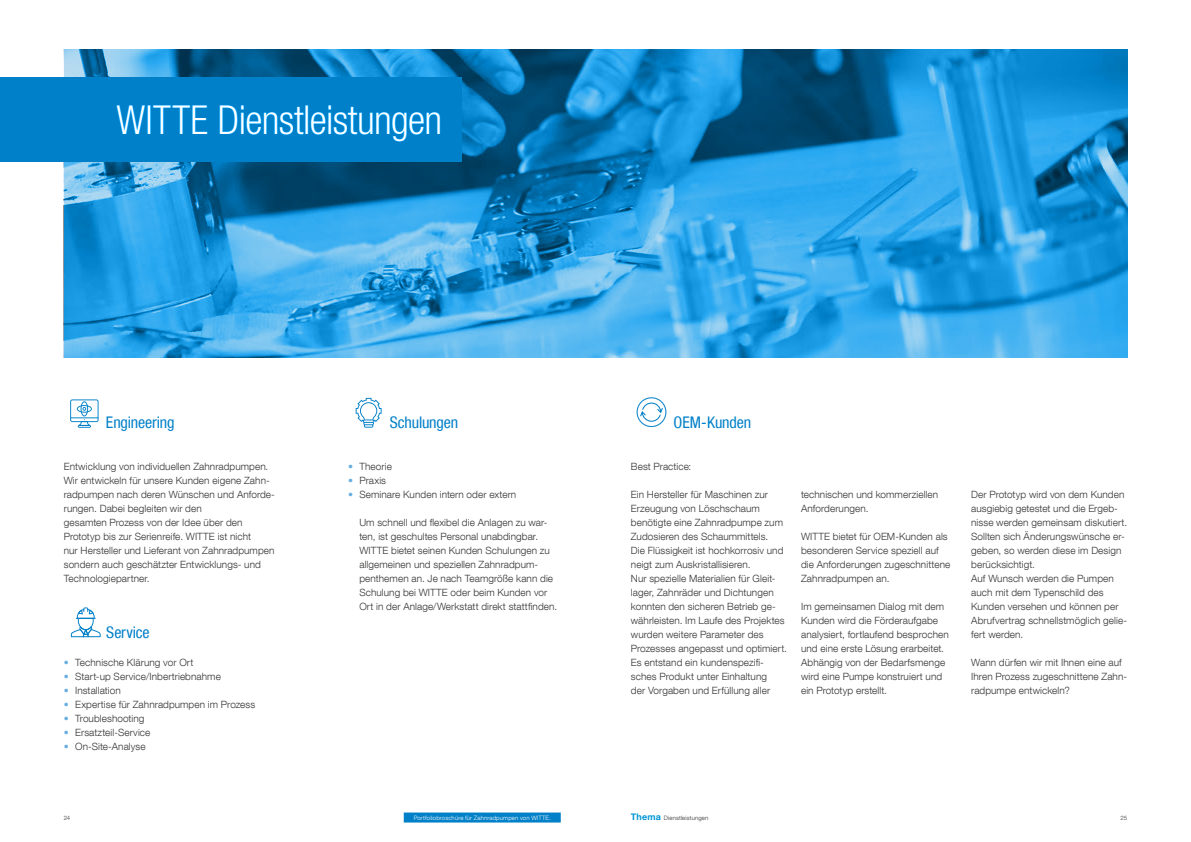
<style>
.page{position:relative;width:1191px;height:842px;background:#fff}
.page>*{position:absolute;margin:0;border:0;box-sizing:border-box;transform-origin:0 0}
.t1{font:300 condensed 40px "Helvetica Neue LT Com";letter-spacing:-.015em;color:#fff}
.t2{font:condensed 16px "Helvetica Neue LT Com";letter-spacing:-.01em;color:#0080c8}
.t3{font:300 10px/14px "Helvetica Neue LT Com";letter-spacing:.01em;color:#353534}
.t4{font:300 6px "Helvetica Neue LT Com";letter-spacing:.025em;color:#fff}
.t5{font:300 6px "Helvetica Neue LT Com";letter-spacing:.025em;color:#353534}
.s1{color:#67aee1}
.s2{font-weight:700;font-size:9px;color:#0096d5}
</style>
<div class="page">
<div style="left:0;top:78px;width:461px;height:84px;background:#0080c8"></div>
<svg style="left:70px;top:399px;width:29px;height:29px"></svg>
<svg style="left:356px;top:398px;width:25px;height:30px"></svg>
<svg style="left:71px;top:607px;width:30px;height:30px"></svg>
<svg style="left:636px;top:397px;width:30px;height:30px"></svg>
<svg style="left:64px;top:50px;width:1063px;height:308px"></svg>
<div style="left:404px;top:812px;width:157px;height:10px;background:#0080c8"></div>
<h1 class="t1" style="left:116px;top:96px;width:327px">WITTE Dienstleistungen</h1>
<h2 class="t2" style="left:106px;top:413px;width:70px">Engineering</h2>
<h2 class="t2" style="left:390px;top:413px;width:70px">Schulungen</h2>
<h2 class="t2" style="left:673px;top:413px;width:79px">OEM-Kunden</h2>
<p class="t3" style="left:64px;top:459px;width:213px">Entwicklung von individuellen Zahnradpumpen.<br>Wir entwickeln für unsere Kunden eigene Zahn&shy;radpumpen nach deren Wünschen und Anforde&shy;rungen. Dabei begleiten wir den<br>gesamten Prozess von der Idee über den Prototyp bis zur Serienreife. WITTE ist nicht<br>nur Hersteller und Lieferant von Zahnradpumpen sondern auch geschätzter Entwicklungs- und Technologiepartner.</p>
<p class="t3" style="left:631px;top:459px;width:62px">Best Practice:</p>
<p class="t3" style="left:348px;top:459px;width:45px"><span class="s1">•</span> Theorie</p>
<p class="t3" style="left:348px;top:473px;width:40px"><span class="s1">•</span> Praxis</p>
<p class="t3" style="left:348px;top:487px;width:170px"><span class="s1">•</span> Seminare Kunden intern oder extern</p>
<p class="t3" style="left:359px;top:515px;width:199px">Um schnell und flexibel die Anlagen zu war&shy;ten, ist geschultes Personal unabdingbar.<br>WITTE bietet seinen Kunden Schulungen zu allgemeinen und speziellen Zahnradpum&shy;penthemen an. Je nach Teamgröße kann die Schulung bei WITTE oder beim Kunden vor Ort in der Anlage/Werkstatt direkt stattfinden.</p>
<p class="t3" style="left:631px;top:487px;width:157px">Ein Hersteller für Maschinen zur Erzeugung von Löschschaum benötigte eine Zahnradpumpe zum Zudosieren des Schaummittels.<br>Die Flüssigkeit ist hochkorrosiv und neigt zum Auskristallisieren.<br>Nur spezielle Materialien für Gleit&shy;lager, Zahnräder und Dichtungen konnten den sicheren Betrieb ge&shy;währleisten. Im Laufe des Projektes wurden weitere Parameter des Prozesses angepasst und optimiert.<br>Es entstand ein kundenspezifi&shy;sches Produkt unter Einhaltung<br>der Vorgaben und Erfüllung aller</p>
<p class="t3" style="left:801px;top:487px;width:139px">technischen und kommerziellen<br>Anforderungen.</p>
<p class="t3" style="left:801px;top:529px;width:151px">WITTE bietet für OEM-Kunden als besonderen Service speziell auf die Anforderungen zugeschnittene<br>Zahnradpumpen an.</p>
<p class="t3" style="left:801px;top:599px;width:149px">Im gemeinsamen Dialog mit dem<br>Kunden wird die Förderaufgabe analysiert, fortlaufend besprochen und eine erste Lösung erarbeitet.<br>Abhängig von der Bedarfsmenge wird eine Pumpe konstruiert und ein Prototyp erstellt.</p>
<h2 class="t2" style="left:106px;top:623px;width:45px">Service</h2>
<p class="t3" style="left:64px;top:655px;width:131px"><span class="s1">•</span> Technische Klärung vor Ort</p>
<p class="t3" style="left:64px;top:669px;width:159px"><span class="s1">•</span> Start-up Service/Inbertriebnahme</p>
<p class="t3" style="left:64px;top:683px;width:59px"><span class="s1">•</span> Installation</p>
<p class="t3" style="left:64px;top:697px;width:193px"><span class="s1">•</span> Expertise für Zahnradpumpen im Prozess</p>
<p class="t3" style="left:64px;top:711px;width:82px"><span class="s1">•</span> Troubleshooting</p>
<p class="t3" style="left:64px;top:725px;width:88px"><span class="s1">•</span> Ersatzteil-Service</p>
<p class="t3" style="left:64px;top:739px;width:83px"><span class="s1">•</span> On-Site-Analyse</p>
<p class="t3" style="left:971px;top:487px;width:157px">Der Prototyp wird von dem Kunden ausgiebig getestet und die Ergeb&shy;nisse werden gemeinsam diskutiert.<br>Sollten sich Änderungswünsche er&shy;geben, so werden diese im Design berücksichtigt.<br>Auf Wunsch werden die Pumpen auch mit dem Typenschild des<br>Kunden versehen und können per<br>Abrufvertrag schnellstmöglich gelie&shy;fert werden.</p>
<p class="t3" style="left:971px;top:655px;width:157px">Wann dürfen wir mit Ihnen eine auf<br>Ihren Prozess zugeschnittene Zahn&shy;radpumpe entwickeln?</p>
<p class="t5" style="left:631px;top:814px;width:79px"><span class="s2">Thema</span> Dienstleistungen</p>
<p class="t5" style="left:64px;top:814px;width:8px">24</p>
<p class="t4" style="left:414px;top:814px;width:139px">Portfoliobroschüre für Zahnradpumpen von WITTE.</p>
<p class="t5" style="left:1120px;top:814px;width:8px">25</p>
</div>
